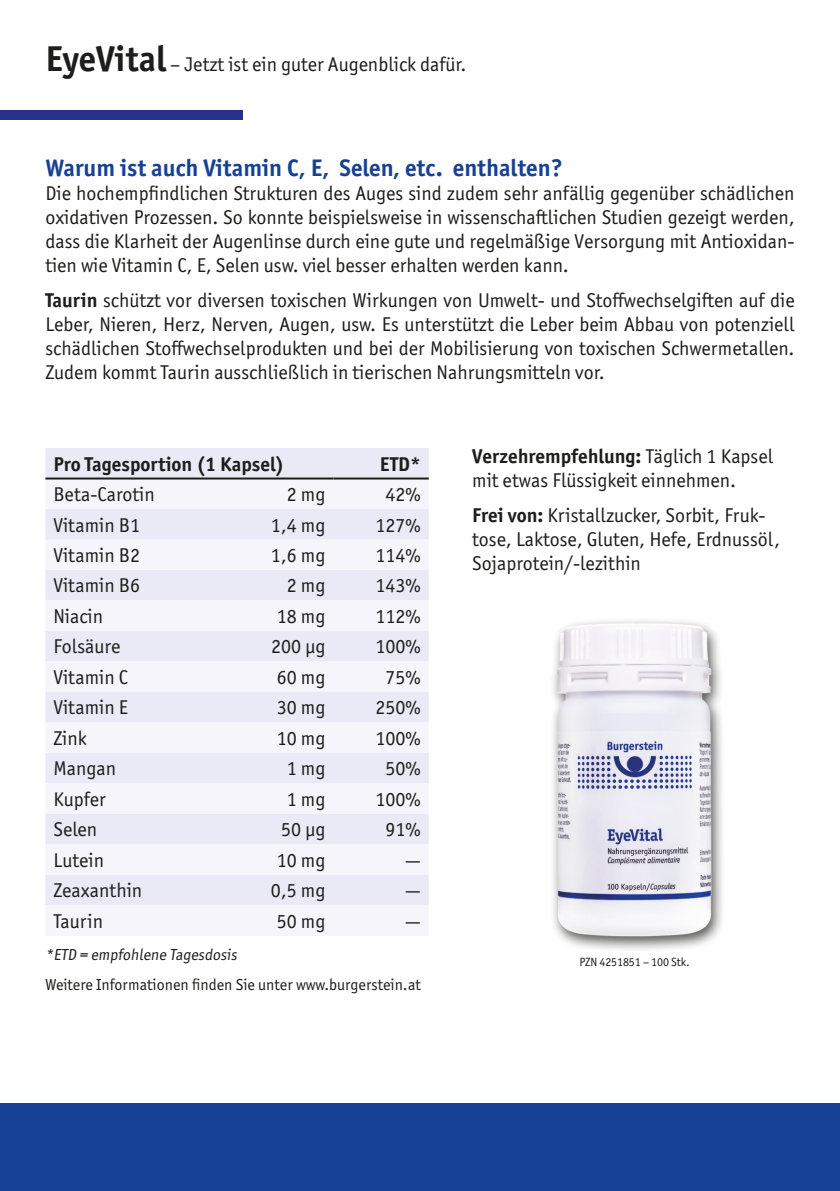
<style>
.page{position:relative;width:840px;height:1191px;background:#fff}
.page>*{position:absolute;margin:0;border:0;box-sizing:border-box;transform-origin:0 0}
.t1{font:700 24px "Officina Sans ITC Pro";color:#164194}
.t2{font:20px/24px "Officina Sans ITC Pro";color:#1d1d1b;text-align:justify}
.t3{font:700 20px "Officina Sans ITC Pro";color:#1d1d1b}
.t4{font:16px "Officina Sans ITC Pro";color:#1d1d1b}
.t5{font:12px "Officina Sans ITC Pro";letter-spacing:-.01em;color:#1d1d1b}
.s1{font-weight:700;font-size:36px}
.s2{font-weight:700}
</style>
<div class="page">
<div style="left:0;top:1102px;width:839px;height:89px;background:#164194"></div>
<div style="left:45px;top:448px;width:383px;height:29px;background:#e9eaf6"></div>
<svg style="left:45px;top:479px;width:383px;height:426px;fill:#f4f4fa"></svg>
<hr style="left:45px;top:477px;width:198px;height:2px;background:#1d1d1b">
<hr style="left:243px;top:477px;width:90px;height:2px;background:#1d1d1b">
<hr style="left:333px;top:477px;width:95px;height:2px;background:#1d1d1b">
<div style="left:0;top:111px;width:242px;height:9px;background:#263285"></div>
<div style="left:549px;top:617px;width:176px;height:336px;background:#1d1d1b;opacity:.75"></div>
<img style="left:549px;top:617px;width:171px;height:333px">
<p class="t2" style="left:45px;top:53px;width:422px"><span class="s1">EyeVital</span> – Jetzt ist ein guter Augenblick dafür.</p>
<p class="t1" style="left:45px;top:153px;width:518px">Warum ist auch Vitamin C, E, Selen, etc. enthalten?</p>
<p class="t2" style="left:45px;top:181px;width:750px">Die hochempfindlichen Strukturen des Auges sind zudem sehr anfällig gegenüber schädlichen oxidativen Prozessen. So konnte beispielsweise in wissenschaftlichen Studien gezeigt werden, dass die Klarheit der Augenlinse durch eine gute und regelmäßige Versorgung mit Antioxidan&shy;tien wie Vitamin C, E, Selen usw. viel besser erhalten werden kann.</p>
<p class="t2" style="left:45px;top:288px;width:750px"><span class="s2">Taurin</span> schützt vor diversen toxischen Wirkungen von Umwelt- und Stoffwechselgiften auf die Leber, Nieren, Herz, Nerven, Augen, usw. Es unterstützt die Leber beim Abbau von potenziell schädlichen Stoffwechselprodukten und bei der Mobilisierung von toxischen Schwermetallen.<br>Zudem kommt Taurin ausschließlich in tierischen Nahrungsmitteln vor.</p>
<p class="t3" style="left:53px;top:451px;width:232px">Pro Tagesportion (1 Kapsel)</p>
<p class="t3" style="left:379px;top:451px;width:42px">ETD*</p>
<p class="t2" style="left:53px;top:482px;width:103px">Beta-Carotin</p>
<p class="t2" style="left:287px;top:482px;width:40px">2 mg</p>
<p class="t2" style="left:385px;top:482px;width:37px">42%</p>
<p class="t2" style="left:53px;top:512px;width:88px">Vitamin B1</p>
<p class="t2" style="left:271px;top:512px;width:56px">1,4 mg</p>
<p class="t2" style="left:375px;top:512px;width:47px">127%</p>
<p class="t2" style="left:53px;top:543px;width:88px">Vitamin B2</p>
<p class="t2" style="left:271px;top:543px;width:56px">1,6 mg</p>
<p class="t2" style="left:375px;top:543px;width:47px">114%</p>
<p class="t2" style="left:53px;top:573px;width:88px">Vitamin B6</p>
<p class="t2" style="left:287px;top:573px;width:40px">2 mg</p>
<p class="t2" style="left:375px;top:573px;width:47px">143%</p>
<p class="t2" style="left:53px;top:604px;width:51px">Niacin</p>
<p class="t2" style="left:277px;top:604px;width:50px">18 mg</p>
<p class="t2" style="left:375px;top:604px;width:47px">112%</p>
<p class="t2" style="left:53px;top:634px;width:68px">Folsäure</p>
<p class="t2" style="left:271px;top:634px;width:56px">200 µg</p>
<p class="t2" style="left:375px;top:634px;width:47px">100%</p>
<p class="t2" style="left:53px;top:665px;width:76px">Vitamin C</p>
<p class="t2" style="left:277px;top:665px;width:50px">60 mg</p>
<p class="t2" style="left:385px;top:665px;width:37px">75%</p>
<p class="t2" style="left:53px;top:695px;width:76px">Vitamin E</p>
<p class="t2" style="left:277px;top:695px;width:50px">30 mg</p>
<p class="t2" style="left:375px;top:695px;width:47px">250%</p>
<p class="t2" style="left:53px;top:726px;width:35px">Zink</p>
<p class="t2" style="left:277px;top:726px;width:50px">10 mg</p>
<p class="t2" style="left:375px;top:726px;width:47px">100%</p>
<p class="t2" style="left:53px;top:756px;width:64px">Mangan</p>
<p class="t2" style="left:287px;top:756px;width:40px">1 mg</p>
<p class="t2" style="left:385px;top:756px;width:37px">50%</p>
<p class="t2" style="left:53px;top:787px;width:54px">Kupfer</p>
<p class="t2" style="left:287px;top:787px;width:40px">1 mg</p>
<p class="t2" style="left:375px;top:787px;width:47px">100%</p>
<p class="t2" style="left:53px;top:817px;width:45px">Selen</p>
<p class="t2" style="left:281px;top:817px;width:46px">50 µg</p>
<p class="t2" style="left:385px;top:817px;width:37px">91%</p>
<p class="t2" style="left:53px;top:848px;width:52px">Lutein</p>
<p class="t2" style="left:277px;top:848px;width:50px">10 mg</p>
<p class="t2" style="left:405px;top:848px;width:17px">—</p>
<p class="t2" style="left:53px;top:878px;width:90px">Zeaxanthin</p>
<p class="t2" style="left:271px;top:878px;width:56px">0,5 mg</p>
<p class="t2" style="left:405px;top:878px;width:17px">—</p>
<p class="t2" style="left:53px;top:909px;width:51px">Taurin</p>
<p class="t2" style="left:277px;top:909px;width:50px">50 mg</p>
<p class="t2" style="left:405px;top:909px;width:17px">—</p>
<p class="t4" style="left:45px;top:945px;width:196px">*ETD = empfohlene Tagesdosis</p>
<p class="t4" style="left:45px;top:975px;width:377px">Weitere Informationen finden Sie unter www.burgerstein.at</p>
<p class="t2" style="left:472px;top:444px;width:302px"><span class="s2">Verzehrempfehlung:</span> Täglich 1 Kapsel mit etwas Flüssigkeit einnehmen.</p>
<p class="t2" style="left:472px;top:503px;width:309px;text-align:left"><span class="s2">Frei von:</span> Kristallzucker, Sorbit, Fruk&shy;tose, Laktose, Gluten, Hefe, Erdnussöl,<br>Sojaprotein/-lezithin</p>
<p class="t5" style="left:579px;top:954px;width:112px">PZN 4251851 – 100 Stk.</p>
</div>
